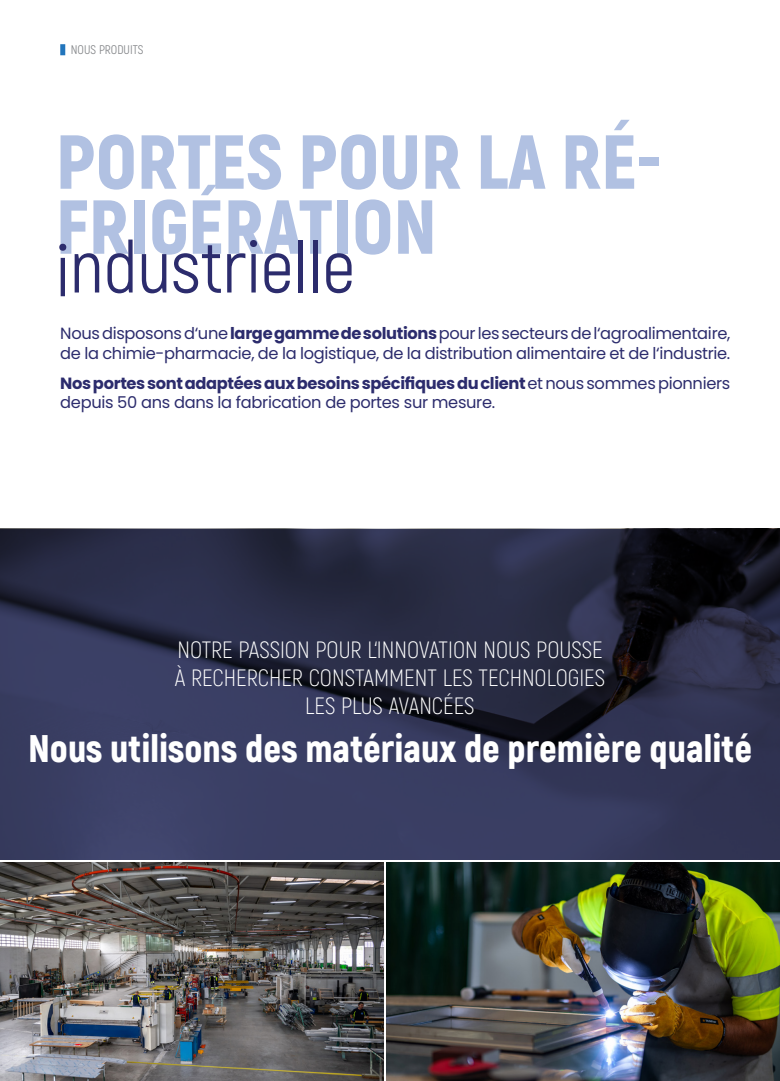
<style>
.page{position:relative;width:780px;height:1081px;background:#fff}
.page>*{position:absolute;margin:0;border:0;box-sizing:border-box;transform-origin:0 0}
.t1{font:900 76.25px/65px "Akrobat";color:#b1c1e2}
.t2{font:73.12px "Akrobat";color:#2c2c6d}
.t3{font:900 38.5px "Akrobat";color:#fff}
.t4{font:300 23.62px/28.4px "Akrobat";color:#fff;text-align:center}
.t5{font:16.25px/19.5px "Poppins";letter-spacing:-.02em;color:#2c2c6d}
.t6{font:12.5px "Akrobat";color:#848689}
.s1{font-weight:700}
</style>
<div class="page">
<div style="left:60px;top:44px;width:5px;height:11px;background:#2275bc"></div>
<img style="left:0;top:863px;width:383px;height:218px">
<img style="left:386px;top:863px;width:394px;height:218px">
<img style="left:0;top:529px;width:780px;height:330px">
<p class="t6" style="left:71px;top:42px;width:74px">NOUS PRODUITS</p>
<p class="t1" style="left:56px;top:129px;width:606px">PORTES POUR LA RÉ-<br>FRIGÉRATION</p>
<p class="t2" style="left:56px;top:223px;width:301px">industrielle</p>
<p class="t5" style="left:60px;top:324px;width:671px">Nous disposons d‘une <span class="s1">large gamme de solutions</span> pour les secteurs de l‘agroalimentaire, de la chimie-pharmacie, de la logistique, de la distribution alimentaire et de l‘industrie.</p>
<p class="t5" style="left:60px;top:373px;width:671px"><span class="s1">Nos portes sont adaptées aux besoins spécifiques du client</span> et nous sommes pionniers depuis 50 ans dans la fabrication de portes sur mesure.</p>
<p class="t4" style="left:175px;top:635px;width:432px">NOTRE PASSION POUR L‘INNOVATION NOUS POUSSE<br>À RECHERCHER CONSTAMMENT LES TECHNOLOGIES<br>LES PLUS AVANCÉES</p>
<p class="t3" style="left:28px;top:723px;width:725px">Nous utilisons des matériaux de première qualité</p>
</div>
